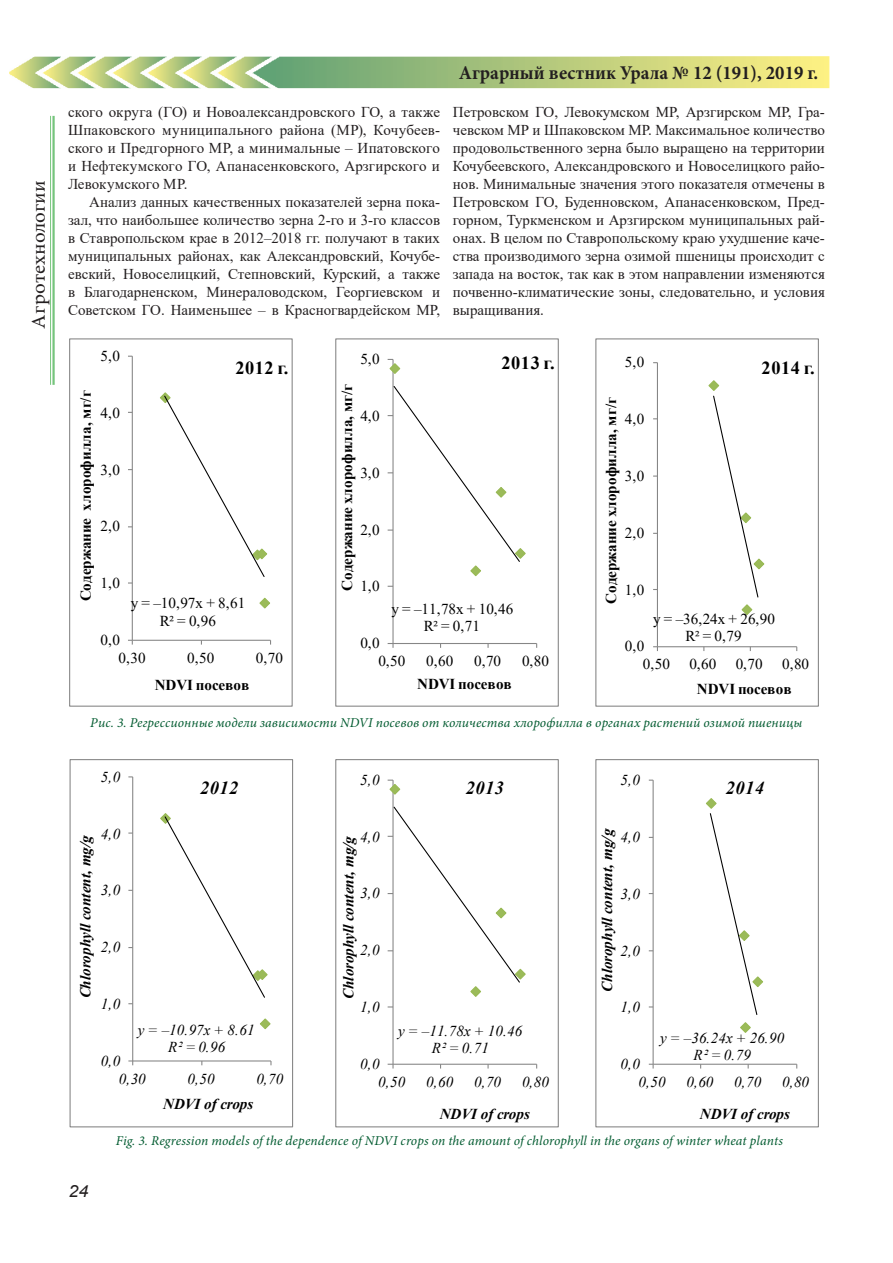
<style>
.page{position:relative;width:893px;height:1263px;background:#fff}
.page>*{position:absolute;margin:0;border:0;box-sizing:border-box;transform-origin:0 0}
.t1{font:700 19.5px "Minion Pro";color:#231f20;scale:.96 1}
.t2{font:19.5px "Minion Pro";letter-spacing:.005em;color:#231f20;scale:1.08 1}
.t3{font:700 18.3px "Times New Roman";letter-spacing:.03em;color:#000}
.t4{font:italic 700 18.3px "Times New Roman";letter-spacing:.03em;color:#000}
.t5{font:italic 16.8px "Arial";color:#231f20;scale:1.08 1}
.t6{font:15.15px/17.2px "Times New Roman";color:#000;text-align:center}
.t7{font:italic 15.15px/17.2px "Times New Roman";color:#000;text-align:center}
.t8{font:700 15.15px "Times New Roman";color:#000}
.t9{font:italic 700 15.15px "Times New Roman";color:#000}
.Обычный{font:15px/18px "Times New Roman";color:#231f20;text-align:justify}
.рисунок{font:italic 13.5px "Minion Pro";letter-spacing:.01em;color:#025b30}
</style>
<div class="page">
<img style="left:9px;top:56px;width:820px;height:32px">
<hr style="left:52px;top:116px;width:3px;height:269px;background:#40ae49">
<hr style="left:50px;top:116px;width:1px;height:269px;background:#40ae49">
<hr style="left:132px;top:356px;width:1px;height:284px;background:#868686">
<hr style="left:132px;top:640px;width:139px;height:1px;background:#868686">
<svg style="left:128px;top:640px;width:5px;height:5px"></svg>
<svg style="left:259px;top:597px;width:11px;height:12px"></svg>
<svg style="left:160px;top:392px;width:108px;height:185px"></svg>
<div style="left:69px;top:338px;width:224px;height:369px;border:1px solid #868686"></div>
<hr style="left:392px;top:359px;width:2px;height:284px;background:#868686">
<hr style="left:393px;top:643px;width:144px;height:1px;background:#868686">
<svg style="left:388px;top:643px;width:6px;height:5px"></svg>
<svg style="left:388px;top:359px;width:13px;height:16px"></svg>
<svg style="left:388px;top:385px;width:138px;height:192px"></svg>
<div style="left:335px;top:338px;width:224px;height:369px;border:1px solid #868686"></div>
<hr style="left:657px;top:363px;width:1px;height:284px;background:#868686">
<hr style="left:657px;top:646px;width:140px;height:1px;background:#868686">
<svg style="left:653px;top:646px;width:5px;height:5px"></svg>
<svg style="left:708px;top:380px;width:57px;height:235px"></svg>
<div style="left:595px;top:338px;width:224px;height:369px;border:1px solid #868686"></div>
<hr style="left:132px;top:777px;width:1px;height:284px;background:#868686">
<hr style="left:133px;top:1060px;width:138px;height:1px;background:#868686">
<svg style="left:128px;top:1060px;width:5px;height:5px"></svg>
<svg style="left:260px;top:1018px;width:11px;height:12px"></svg>
<svg style="left:160px;top:813px;width:108px;height:185px"></svg>
<div style="left:70px;top:759px;width:223px;height:368px;border:1px solid #868686"></div>
<hr style="left:392px;top:780px;width:2px;height:284px;background:#868686">
<hr style="left:393px;top:1064px;width:144px;height:1px;background:#868686">
<svg style="left:388px;top:1064px;width:6px;height:4px"></svg>
<svg style="left:388px;top:780px;width:13px;height:16px"></svg>
<svg style="left:388px;top:806px;width:138px;height:192px"></svg>
<div style="left:335px;top:759px;width:224px;height:368px;border:1px solid #868686"></div>
<hr style="left:653px;top:780px;width:1px;height:284px;background:#868686">
<hr style="left:653px;top:1064px;width:144px;height:1px;background:#868686">
<svg style="left:706px;top:798px;width:57px;height:235px"></svg>
<div style="left:595px;top:759px;width:224px;height:368px;border:1px solid #868686"></div>
<h1 class="t2" style="left:26px;top:329px;width:139px;rotate:-90deg">Агротехнологии</h1>
<h1 class="t1" style="left:459px;top:59px;width:376px">Аграрный вестник Урала № 12 (191), 2019 г.</h1>
<p class="Обычный" style="left:68px;top:102px;width:374px">ского округа (ГО) и Новоалександровского ГО, а также Шпаковского муниципального района (МР), Кочубеев&shy;ского и Предгорного МР, а минимальные – Ипатовского и Нефтекумского ГО, Апанасенковского, Арзгирского и Левокумского МР.</p>
<p class="Обычный" style="left:68px;top:192px;width:374px;text-indent:21px">Анализ данных качественных показателей зерна пока&shy;зал, что наибольшее количество зерна 2-го и 3-го классов в Ставропольском крае в 2012–2018 гг. получают в таких муниципальных районах, как Александровский, Кочубе&shy;евский, Новоселицкий, Степновский, Курский, а также в Благодарненском, Минераловодском, Георгиевском и Советском ГО. Наименьшее – в Красногвардейском МР,</p>
<p class="Обычный" style="left:453px;top:102px;width:374px">Петровском ГО, Левокумском МР, Арзгирском МР, Гра&shy;чевском МР и Шпаковском МР. Максимальное количество продовольственного зерна было выращено на территории Кочубеевского, Александровского и Новоселицкого райо&shy;нов. Минимальные значения этого показателя отмечены в Петровском ГО, Буденновском, Апанасенковском, Пред&shy;горном, Туркменском и Арзгирском муниципальных рай&shy;онах. В целом по Ставропольскому краю ухудшение каче&shy;ства производимого зерна озимой пшеницы происходит с запада на восток, так как в этом направлении изменяются почвенно-климатические зоны, следовательно, и условия выращивания.</p>
<p class="t6" style="left:101px;top:347px;width:21px">5,0</p>
<p class="t3" style="left:235px;top:354px;width:55px">2012 г.</p>
<p class="t6" style="left:360px;top:350px;width:21px">5,0</p>
<p class="t3" style="left:501px;top:350px;width:55px">2013 г.</p>
<p class="t6" style="left:625px;top:353px;width:21px">5,0</p>
<p class="t3" style="left:762px;top:354px;width:55px">2014 г.</p>
<p class="t8" style="left:75px;top:601px;width:212px;rotate:-90deg">Содержание хлорофилла, мг/г</p>
<p class="t6" style="left:101px;top:404px;width:21px">4,0</p>
<p class="t6" style="left:101px;top:460px;width:21px">3,0</p>
<p class="t6" style="left:101px;top:517px;width:21px">2,0</p>
<p class="t6" style="left:101px;top:574px;width:21px">1,0</p>
<p class="t6" style="left:101px;top:631px;width:21px">0,0</p>
<p class="t6" style="left:131px;top:594px;width:116px">y = –10,97x + 8,61<br>R² = 0,96</p>
<p class="t6" style="left:119px;top:649px;width:29px">0,30</p>
<p class="t6" style="left:187px;top:649px;width:29px">0,50</p>
<p class="t6" style="left:256px;top:649px;width:29px">0,70</p>
<p class="t8" style="left:336px;top:590px;width:208px;rotate:-90deg">Содержание хлорофилла, мг/г</p>
<p class="t6" style="left:360px;top:407px;width:21px">4,0</p>
<p class="t6" style="left:360px;top:464px;width:21px">3,0</p>
<p class="t6" style="left:360px;top:520px;width:21px">2,0</p>
<p class="t6" style="left:360px;top:577px;width:21px">1,0</p>
<p class="t6" style="left:360px;top:634px;width:21px">0,0</p>
<p class="t6" style="left:391px;top:600px;width:124px">y = –11,78x + 10,46<br>R² = 0,71</p>
<p class="t8" style="left:600px;top:604px;width:208px;rotate:-90deg">Содержание хлорофилла, мг/г</p>
<p class="t6" style="left:625px;top:410px;width:21px">4,0</p>
<p class="t6" style="left:625px;top:467px;width:21px">3,0</p>
<p class="t6" style="left:625px;top:523px;width:21px">2,0</p>
<p class="t6" style="left:625px;top:580px;width:21px">1,0</p>
<p class="t6" style="left:625px;top:637px;width:21px">0,0</p>
<p class="t6" style="left:653px;top:610px;width:124px">y = –36,24x + 26,90<br>R² = 0,79</p>
<p class="t6" style="left:378px;top:652px;width:29px">0,50</p>
<p class="t6" style="left:426px;top:652px;width:29px">0,60</p>
<p class="t6" style="left:474px;top:652px;width:29px">0,70</p>
<p class="t6" style="left:522px;top:652px;width:29px">0,80</p>
<p class="t6" style="left:643px;top:655px;width:29px">0,50</p>
<p class="t6" style="left:689px;top:655px;width:29px">0,60</p>
<p class="t6" style="left:736px;top:655px;width:29px">0,70</p>
<p class="t6" style="left:782px;top:655px;width:29px">0,80</p>
<p class="t8" style="left:155px;top:673px;width:96px">NDVI посевов</p>
<p class="t8" style="left:417px;top:673px;width:96px">NDVI посевов</p>
<p class="t8" style="left:697px;top:678px;width:96px">NDVI посевов</p>
<p class="рисунок" style="left:90px;top:713px;width:713px">Рис. 3. Регрессионные модели зависимости NDVI посевов от количества хлорофилла в органах растений озимой пшеницы</p>
<p class="t7" style="left:101px;top:768px;width:21px">5,0</p>
<p class="t4" style="left:200px;top:775px;width:40px">2012</p>
<p class="t7" style="left:360px;top:771px;width:21px">5,0</p>
<p class="t4" style="left:466px;top:775px;width:40px">2013</p>
<p class="t7" style="left:621px;top:771px;width:21px">5,0</p>
<p class="t4" style="left:726px;top:775px;width:40px">2014</p>
<p class="t7" style="left:101px;top:824px;width:21px">4,0</p>
<p class="t9" style="left:75px;top:998px;width:166px;rotate:-90deg">Chlorophyll content, mg/g</p>
<p class="t7" style="left:101px;top:881px;width:21px">3,0</p>
<p class="t7" style="left:101px;top:938px;width:21px">2,0</p>
<p class="t7" style="left:101px;top:995px;width:21px">1,0</p>
<p class="t7" style="left:360px;top:828px;width:21px">4,0</p>
<p class="t9" style="left:338px;top:999px;width:166px;rotate:-90deg">Chlorophyll content, mg/g</p>
<p class="t7" style="left:360px;top:884px;width:21px">3,0</p>
<p class="t7" style="left:360px;top:941px;width:21px">2,0</p>
<p class="t9" style="left:596px;top:992px;width:166px;rotate:-90deg">Chlorophyll content, mg/g</p>
<p class="t7" style="left:621px;top:828px;width:21px">4,0</p>
<p class="t7" style="left:621px;top:885px;width:21px">3,0</p>
<p class="t7" style="left:621px;top:941px;width:21px">2,0</p>
<p class="t7" style="left:360px;top:998px;width:21px">1,0</p>
<p class="t7" style="left:621px;top:998px;width:21px">1,0</p>
<p class="t7" style="left:101px;top:1052px;width:21px">0,0</p>
<p class="t7" style="left:138px;top:1020px;width:118px">y = –10.97x + 8.61<br>R² = 0.96</p>
<p class="t7" style="left:360px;top:1055px;width:21px">0,0</p>
<p class="t7" style="left:398px;top:1022px;width:126px">y = –11.78x + 10.46<br>R² = 0.71</p>
<p class="t7" style="left:621px;top:1055px;width:21px">0,0</p>
<p class="t7" style="left:660px;top:1029px;width:126px">y = –36.24x + 26.90<br>R² = 0.79</p>
<p class="t7" style="left:119px;top:1070px;width:29px">0,30</p>
<p class="t7" style="left:188px;top:1070px;width:29px">0,50</p>
<p class="t7" style="left:256px;top:1070px;width:29px">0,70</p>
<p class="t7" style="left:378px;top:1073px;width:29px">0,50</p>
<p class="t7" style="left:426px;top:1073px;width:29px">0,60</p>
<p class="t7" style="left:474px;top:1073px;width:29px">0,70</p>
<p class="t7" style="left:522px;top:1073px;width:29px">0,80</p>
<p class="t7" style="left:639px;top:1073px;width:29px">0,50</p>
<p class="t7" style="left:686px;top:1073px;width:29px">0,60</p>
<p class="t7" style="left:734px;top:1073px;width:29px">0,70</p>
<p class="t7" style="left:782px;top:1073px;width:29px">0,80</p>
<p class="t9" style="left:163px;top:1093px;width:92px">NDVI of crops</p>
<p class="t9" style="left:440px;top:1103px;width:92px">NDVI of crops</p>
<p class="t9" style="left:700px;top:1103px;width:92px">NDVI of crops</p>
<p class="t5" style="left:68px;top:1181px;width:20px">24</p>
<p class="рисунок" style="left:116px;top:1132px;width:669px">Fig. 3. Regression models of the dependence of NDVI crops on the amount of chlorophyll in the organs of winter wheat plants</p>
</div>
